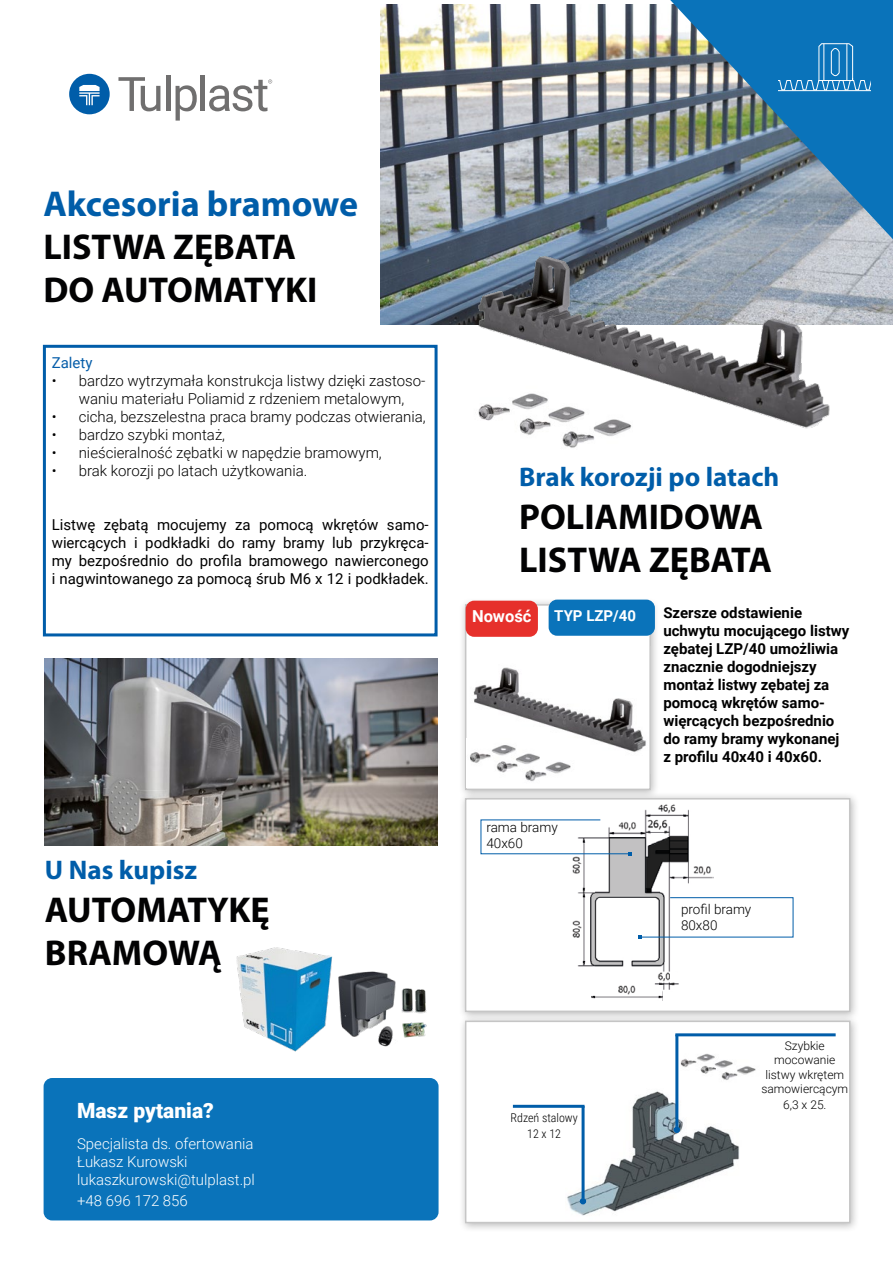
<style>
.page{position:relative;width:893px;height:1263px;background:#fff}
.page>*{position:absolute;margin:0;border:0;box-sizing:border-box;transform-origin:0 0}
.t1{font:700 36px/43.2px "Myriad Pro";color:#020203}
.t2{font:700 36px/43.2px "Myriad Pro";color:#005da9}
.t3{font:700 27px "Myriad Pro";color:#005da9}
.t4{font:900 21px "Roboto";color:#fff}
.t5{font:700 16.5px "Roboto";color:#fff}
.t6{font:300 15px/18px "Roboto";color:#000;text-align:center}
.t7{font:700 15px/18px "Roboto";color:#000}
.t8{font:15px/18px "Roboto";color:#000;text-align:justify}
.t9{font:300 15px/21.6px "Roboto";color:#fff}
.t10{font:700 15px "Roboto";color:#fff}
.t11{font:15px "Roboto";color:#055da9}
.Tabela{font:300 13.5px/16.2px "Roboto";color:#000}
.Tabela-2{font:300 12px/14.4px "Roboto";color:#000;text-align:center}
.Tabela-3{font:300 12px "Roboto Condensed";color:#000}
.s1{color:#020203}
</style>
<div class="page">
<div style="left:43px;top:345px;width:395px;height:291px;border:3px solid #005da9"></div>
<img style="left:236px;top:947px;width:191px;height:105px">
<img style="left:381px;top:4px;width:512px;height:320px">
<img style="left:670px;top:0;width:223px;height:239px">
<svg style="left:69px;top:74px;width:41px;height:40px"></svg>
<hr style="left:166px;top:75px;width:4px;height:36px;background:#706f6f">
<svg style="left:176px;top:85px;width:21px;height:36px"></svg>
<hr style="left:201px;top:75px;width:4px;height:36px;background:#706f6f">
<svg style="left:209px;top:79px;width:63px;height:32px"></svg>
<svg style="left:118px;top:77px;width:42px;height:34px"></svg>
<svg style="left:778px;top:43px;width:92px;height:62px;background:#2180c0"></svg>
<img style="left:464px;top:213px;width:378px;height:216px">
<div style="left:458px;top:597px;width:203px;height:203px;background:#000;opacity:.28"></div>
<div style="left:466px;top:605px;width:184px;height:184px;background:#fff"></div>
<img style="left:473px;top:667px;width:173px;height:85px">
<div style="left:465px;top:604px;width:186px;height:186px;border:2px solid #c6c6c6"></div>
<div style="left:458px;top:1014px;width:402px;height:219px;background:#000;opacity:.28"></div>
<div style="left:466px;top:1021px;width:384px;height:201px;background:#fff"></div>
<img style="left:566px;top:1088px;width:173px;height:128px">
<div style="left:465px;top:1020px;width:385px;height:203px;border:2px solid #c6c6c6"></div>
<div style="left:549px;top:600px;width:106px;height:36px;background:#0a73ba;border-radius:9px"></div>
<img style="left:470px;top:376px;width:163px;height:72px">
<img style="left:467px;top:739px;width:107px;height:49px">
<img style="left:680px;top:1053px;width:76px;height:38px">
<div style="left:674px;top:1126px;width:6px;height:7px;border:2px solid #005da9;border-radius:50%"></div>
<hr style="left:675px;top:1035px;width:3px;height:92px;background:#005da9">
<hr style="left:675px;top:1033px;width:161px;height:3px;background:#005da9">
<svg style="left:580px;top:1198px;width:6px;height:6px"></svg>
<hr style="left:582px;top:1106px;width:3px;height:92px;background:#005da9">
<hr style="left:513px;top:1105px;width:72px;height:3px;background:#005da9">
<img style="left:44px;top:658px;width:393px;height:187px">
<div style="left:458px;top:791px;width:402px;height:231px;background:#000;opacity:.28"></div>
<div style="left:466px;top:799px;width:384px;height:212px;background:#fff"></div>
<img style="left:572px;top:804px;width:141px;height:186px">
<img style="left:588px;top:922px;width:50px;height:5px">
<img style="left:588px;top:927px;width:50px;height:11px">
<div style="left:670px;top:972px;width:7px;height:8px;background:#fff"></div>
<img style="left:591px;top:986px;width:72px;height:15px">
<div style="left:465px;top:798px;width:385px;height:214px;border:2px solid #c6c6c6"></div>
<svg style="left:638px;top:897px;width:156px;height:42px"></svg>
<svg style="left:480px;top:819px;width:151px;height:36px"></svg>
<div style="left:466px;top:601px;width:72px;height:36px;background:#e6302b;border-radius:9px"></div>
<div style="left:44px;top:1078px;width:395px;height:142px;background:#0a73ba;border-radius:9px"></div>
<p class="t2" style="left:43px;top:181px;width:316px">Akcesoria bramowe<br><span class="s1">LISTWA ZĘBATA</span></p>
<p class="t1" style="left:43px;top:267px;width:275px">DO AUTOMATYKI</p>
<p class="t11" style="left:52px;top:353px;width:42px">Zalety</p>
<p class="t6" style="left:52px;top:372px;width:375px">• bardzo wytrzymała konstrukcja listwy dzięki zastoso&shy;waniu materiału Poliamid z rdzeniem metalowym,</p>
<p class="t6" style="left:52px;top:408px;width:375px">• cicha, bezszelestna praca bramy podczas otwierania,</p>
<p class="t6" style="left:52px;top:426px;width:175px">• bardzo szybki montaż,</p>
<p class="t6" style="left:52px;top:444px;width:332px">• nieścieralność zębatki w napędzie bramowym,</p>
<p class="t6" style="left:52px;top:462px;width:257px">• brak korozji po latach użytkowania.</p>
<p class="t8" style="left:52px;top:516px;width:378px">Listwę zębatą mocujemy za pomocą wkrętów samo&shy;wiercących i podkładki do ramy bramy lub przykręca&shy;my bezpośrednio do profila bramowego nawierconego i nagwintowanego za pomocą śrub M6 x 12 i podkładek.</p>
<p class="t3" style="left:45px;top:852px;width:154px">U Nas kupisz</p>
<p class="t1" style="left:45px;top:887px;width:226px">AUTOMATYKĘ<br>BRAMOWĄ</p>
<p class="t4" style="left:77px;top:1096px;width:138px">Masz pytania?</p>
<p class="t9" style="left:77px;top:1132px;width:178px">Specjalista ds. ofertowania</p>
<p class="t9" style="left:77px;top:1150px;width:112px">Łukasz Kurowski</p>
<p class="t9" style="left:77px;top:1168px;width:179px">lukaszkurowski@tulplast.pl +48 696 172 856</p>
<p class="t3" style="left:519px;top:459px;width:262px">Brak korozji po latach</p>
<p class="t1" style="left:519px;top:494px;width:245px">POLIAMIDOWA</p>
<p class="t1" style="left:519px;top:537px;width:254px">LISTWA ZĘBATA</p>
<p class="t10" style="left:554px;top:606px;width:83px">TYP LZP/40</p>
<p class="t7" style="left:663px;top:603px;width:187px">Szersze odstawienie uchwytu mocującego listwy zębatej LZP/40 umożliwia znacznie dogodniejszy montaż listwy zębatej za pomocą wkrętów samo&shy;więrcących bezpośrednio do ramy bramy wykonanej z profilu 40x40 i 40x60.</p>
<p class="t5" style="left:472px;top:605px;width:61px">Nowość</p>
<p class="Tabela" style="left:486px;top:818px;width:73px">rama bramy</p>
<p class="Tabela" style="left:486px;top:834px;width:38px">40x60</p>
<p class="Tabela-3" style="left:510px;top:1109px;width:69px">Rdzeń stalowy</p>
<p class="Tabela-3" style="left:527px;top:1125px;width:35px">12 x 12</p>
<p class="Tabela" style="left:681px;top:901px;width:72px">profil bramy<br>80x80</p>
<p class="Tabela-2" style="left:761px;top:1038px;width:88px">Szybkie mocowanie listwy wkrętem samowiercącym</p>
<p class="Tabela-2" style="left:783px;top:1097px;width:45px">6,3 x 25.</p>
</div>
